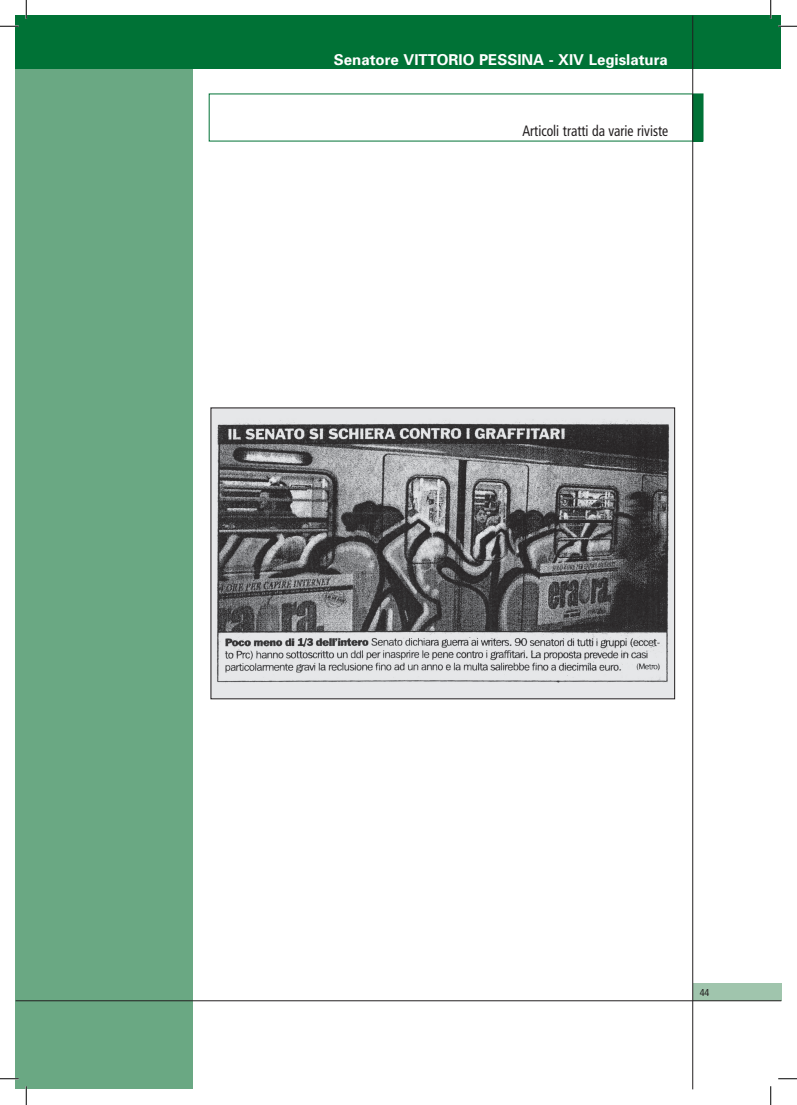
<style>
.page{position:relative;width:797px;height:1105px;background:#fff}
.page>*{position:absolute;margin:0;border:0;box-sizing:border-box;transform-origin:0 0}
.t1{font:700 15px "Univers";color:#fff}
.t2{font:condensed 15px "Frutiger";color:#231f20;scale:.91 1}
.t3{font:condensed 10px "Frutiger";color:#231f20}
</style>
<div class="page">
<div style="left:16px;top:16px;width:177px;height:1073px;background:#6aa883"></div>
<div style="left:16px;top:16px;width:765px;height:53px;background:#007236"></div>
<div style="left:692px;top:94px;width:11px;height:47px;background:#007236"></div>
<div style="left:692px;top:983px;width:89px;height:18px;background:#a0c5ad"></div>
<hr style="left:16px;top:1000px;width:765px;height:1px;background:#231f20">
<hr style="left:692px;top:16px;width:1px;height:1073px;background:#231f20">
<img style="left:213px;top:410px;width:460px;height:287px">
<svg style="left:0;top:25px;width:19px;height:2px"></svg>
<svg style="left:778px;top:25px;width:19px;height:2px"></svg>
<svg style="left:0;top:1078px;width:19px;height:1px"></svg>
<svg style="left:778px;top:1078px;width:19px;height:1px"></svg>
<svg style="left:25px;top:0;width:2px;height:19px"></svg>
<svg style="left:25px;top:1086px;width:2px;height:19px"></svg>
<svg style="left:770px;top:0;width:1px;height:19px"></svg>
<svg style="left:770px;top:1086px;width:1px;height:19px"></svg>
<p class="t1" style="left:334px;top:50px;width:335px">Senatore VITTORIO PESSINA - XIV Legislatura</p>
<p class="t2" style="left:522px;top:122px;width:162px">Articoli tratti da varie riviste</p>
<p class="t3" style="left:699px;top:986px;width:11px">44</p>
</div>
